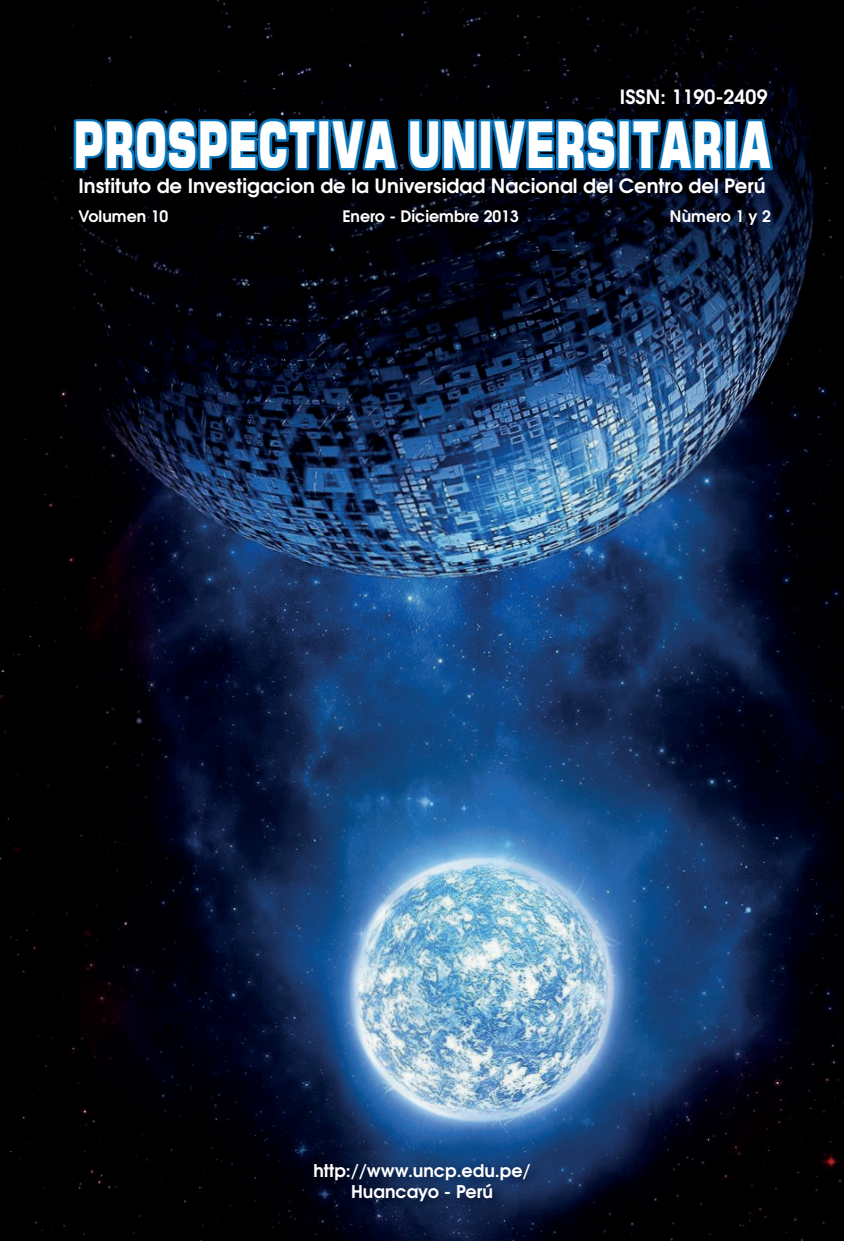
<style>
.page{position:relative;width:844px;height:1241px;background:#fff}
.page>*{position:absolute;margin:0;border:0;box-sizing:border-box;transform-origin:0 0}
.t1{font:63.52px "Square 721 Blk";color:#fff;scale:.65 1}
.t2{font:700 19.6px "Te X Gyre Adventor";color:#fff}
.t3{font:700 17.5px/21px "Te X Gyre Adventor";color:#fff;text-align:center}
.t4{font:700 15.75px "Te X Gyre Adventor";color:#fff}
</style>
<div class="page">
<img style="left:0;top:0;width:843px;height:1240px">
<svg style="left:71px;top:115px;width:248px;height:59px;background:#03395c"></svg>
<div style="left:317px;top:119px;width:14px;height:51px;border:5px solid #0775bc"></div>
<svg style="left:327px;top:100px;width:152px;height:88px;background:#02253e"></svg>
<div style="left:478px;top:119px;width:14px;height:51px;border:5px solid #0775bc"></div>
<svg style="left:488px;top:115px;width:132px;height:69px;background:#04365b"></svg>
<div style="left:617px;top:119px;width:14px;height:51px;border:5px solid #0775bc"></div>
<svg style="left:628px;top:100px;width:97px;height:73px;background:#032f50"></svg>
<div style="left:723px;top:119px;width:14px;height:51px;border:5px solid #0775bc"></div>
<svg style="left:733px;top:100px;width:43px;height:73px;background:#032d4f"></svg>
<img style="left:302px;top:1151px;width:250px;height:73px">
<p class="t2" style="left:619px;top:80px;width:149px">ISSN: 1190-2409</p>
<h1 class="t1" style="left:73px;top:106px;width:1075px">PROSPECTIVA UNIVERSITARIA</h1>
<p class="t2" style="left:78px;top:168px;width:688px">Instituto de Investigacion de la Universidad Nacional del Centro del Perú</p>
<p class="t4" style="left:78px;top:202px;width:91px">Volumen 10</p>
<p class="t4" style="left:342px;top:202px;width:178px">Enero - Diciembre 2013</p>
<p class="t4" style="left:669px;top:202px;width:102px">Nùmero 1 y 2</p>
<p class="t3" style="left:313px;top:1157px;width:219px">http://www.uncp.edu.pe/<br>Huancayo - Perú</p>
</div>
